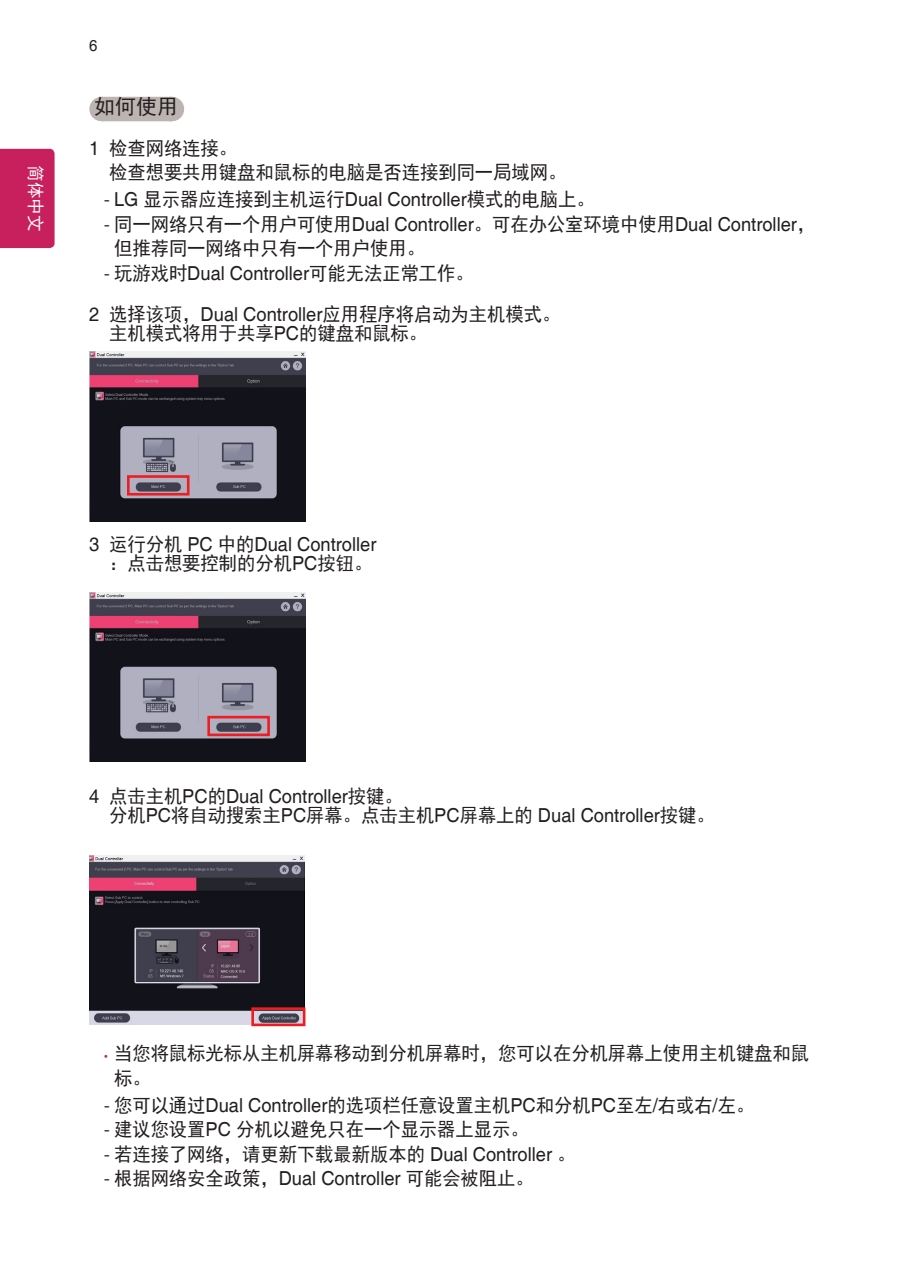
<style>
.page{position:relative;width:903px;height:1275px;background:#fff}
.page>*{position:absolute;margin:0;border:0;box-sizing:border-box;transform-origin:0 0}
.Title-3{font:21px "Sim Hei";color:#231f20}
.Number_Hyphen{font:19.25px/24.5px "Sim Hei";color:#231f20;scale:.95 1}
.Number2-9{font:19.25px/19.2px "Helvetica";color:#231f20;text-align:right;scale:.95 1}
.Number2-9-2{font:19.25px/19.2px "Sim Hei";color:#231f20;scale:.95 1}
.Bullet{font:19.25px/24.5px "Sim Hei";color:#231f20;scale:.95 1}
.Number1{font:19.25px/24.5px "Sim Hei";color:#231f20;scale:.95 1}
.Number_Hyphen-2{font:19.25px "Helvetica";color:#231f20;scale:.95 1}
.t1{font:17.5px "Sim Hei";color:#fff;scale:.95 1}
.t2{font:15.75px "Helvetica";color:#231f20;scale:.95 1}
.s1{font-family:"Helvetica"}
.s2{font-family:"Myriad Pro"}
.s3{font-family:"Sim Hei"}
.s4{font-family:"Myriad Pro";font-size:14px;color:#c8205d}
</style>
<div class="page">
<div style="left:0;top:149px;width:55px;height:99px;background:#c8205d"></div>
<div style="left:102px;top:97px;width:69px;height:24px;background:#bbb4b1"></div>
<svg style="left:171px;top:97px;width:1px;height:24px"></svg>
<img style="left:89px;top:352px;width:217px;height:169px">
<div style="left:127px;top:475px;width:62px;height:21px;border:3px solid #ee1d23"></div>
<img style="left:89px;top:593px;width:217px;height:169px">
<div style="left:207px;top:716px;width:63px;height:20px;border:3px solid #ee1d23"></div>
<img style="left:89px;top:855px;width:216px;height:169px">
<div style="left:251px;top:1007px;width:54px;height:19px;border:3px solid #ee1d23"></div>
<p class="t1" style="left:44px;top:165px;width:71px;rotate:90deg">简体中文</p>
<p class="t2" style="left:89px;top:36px;width:10px">6</p>
<p class="Title-3" style="left:94px;top:96px;width:85px">如何使用</p>
<p class="Number1" style="left:109px;top:136px;width:483px;text-indent:-20px"><span class="s1">1</span> 检查网络连接。<br>检查想要共用键盘和鼠标的电脑是否连接到同一局域网。</p>
<p class="Number_Hyphen" style="left:104px;top:187px;width:518px"><span class="s2">-</span> <span class="s1">LG</span> 显示器应连接到主机运行<span class="s1">Dual Controller</span>模式的电脑上。</p>
<p class="Number_Hyphen" style="left:114px;top:212px;width:739px;text-indent:-10px"><span class="s2">-</span> 同一网络只有一个用户可使用<span class="s1">Dual Controller</span>。可在办公室环境中使用<span class="s1">Dual Controller</span>，但推荐同一网络中只有一个用户使用。</p>
<p class="Number_Hyphen-2" style="left:104px;top:262px;width:391px"><span class="s2">-</span> <span class="s3">玩游戏时</span>Dual Controller<span class="s3">可能无法正常工作。</span></p>
<p class="Number2-9-2" style="left:109px;top:304px;width:476px;text-indent:-20px"><span class="s1">2</span> 选择该项，<span class="s1">Dual Controller</span>应用程序将启动为主机模式。主机模式将用于共享<span class="s1">PC</span>的键盘和鼠标。</p>
<p class="Number2-9" style="left:89px;top:535px;width:304px">3 <span class="s3">运行分机</span> PC <span class="s3">中的</span>Dual Controller<span class="s3">：点击想要控制的分机</span>PC<span class="s3">按钮。</span></p>
<p class="Number2-9" style="left:109px;top:787px;width:639px;text-align:left;text-indent:-20px">4 <span class="s3">点击主机</span>PC<span class="s3">的</span>Dual Controller<span class="s3">按键。<br>分机</span>PC<span class="s3">将自动搜索主</span>PC<span class="s3">屏幕。点击主机</span>PC<span class="s3">屏幕上的</span> Dual Controller<span class="s3">按键。</span></p>
<p class="Bullet" style="left:114px;top:1041px;width:733px;text-indent:-10px"><span class="s4">•</span> 当您将鼠标光标从主机屏幕移动到分机屏幕时，您可以在分机屏幕上使用主机键盘和鼠标。</p>
<p class="Number_Hyphen" style="left:104px;top:1093px;width:686px"><span class="s2">-</span> 您可以通过<span class="s1">Dual Controller</span>的选项栏任意设置主机<span class="s1">PC</span>和分机<span class="s1">PC</span>至左<span class="s1">/</span>右或右<span class="s1">/</span>左。</p>
<p class="Number_Hyphen" style="left:104px;top:1117px;width:448px"><span class="s2">-</span> 建议您设置<span class="s1">PC</span> 分机以避免只在一个显示器上显示。</p>
<p class="Number_Hyphen" style="left:104px;top:1142px;width:498px"><span class="s2">-</span> 若连接了网络，请更新下载最新版本的 <span class="s1">Dual Controller</span> 。</p>
<p class="Number_Hyphen" style="left:104px;top:1166px;width:454px"><span class="s2">-</span> 根据网络安全政策，<span class="s1">Dual Controller</span> 可能会被阻止。</p>
</div>
